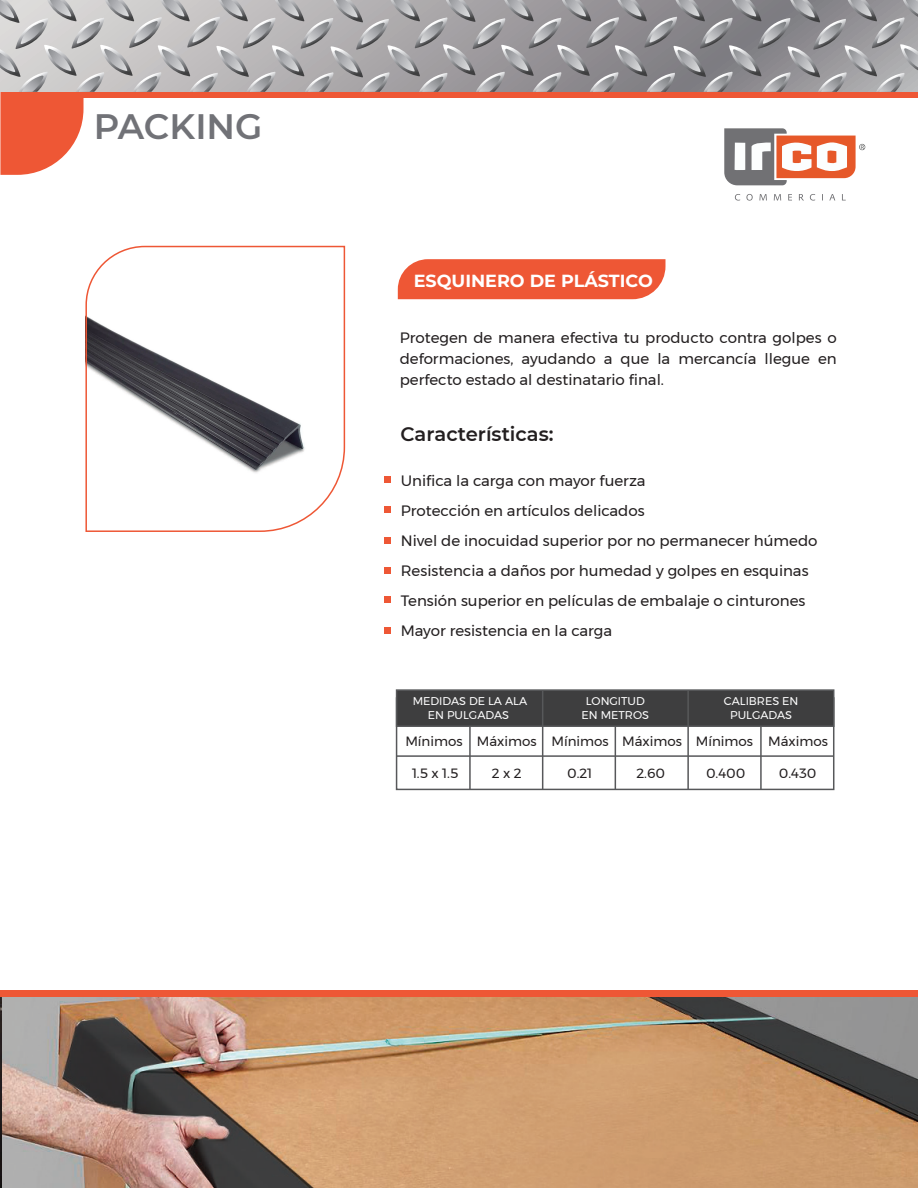
<style>
.page{position:relative;width:918px;height:1188px;background:#fff}
.page>*{position:absolute;margin:0;border:0;box-sizing:border-box;transform-origin:0 0}
.t1{font:600 35.25px "Montserrat";color:#717277}
.t2{font:600 19.5px "Montserrat";color:#231f20}
.t3{font:700 17.55px "Montserrat";color:#fff}
.t4{font:15px/30px "Montserrat";color:#231f20;text-align:justify}
.t5{font:13.5px "Montserrat";color:#231f20}
.t6{font:11.25px/14.4px "Montserrat";color:#fff;text-align:center}
</style>
<div class="page">
<div style="left:398px;top:259px;width:267px;height:40px;background:#ee5735"></div>
<hr style="left:760px;top:698px;width:2px;height:91px;background:#57585a">
<hr style="left:469px;top:698px;width:2px;height:91px;background:#57585a">
<hr style="left:615px;top:698px;width:1px;height:91px;background:#57585a">
<div style="left:396px;top:697px;width:438px;height:93px;border:2px solid #57585a"></div>
<div style="left:396px;top:689px;width:438px;height:38px;background:#3e3e3f;border:2px solid #57585a"></div>
<hr style="left:397px;top:755px;width:437px;height:2px;background:#57585a">
<svg style="left:85px;top:245px;width:261px;height:287px"></svg>
<hr style="left:542px;top:690px;width:1px;height:99px;background:#57585a">
<hr style="left:687px;top:690px;width:2px;height:99px;background:#57585a">
<img style="left:3px;top:997px;width:915px;height:191px">
<div style="left:0;top:990px;width:918px;height:7px;background:#ee5735"></div>
<div style="left:384px;top:476px;width:7px;height:7px;background:#ee5735"></div>
<div style="left:384px;top:507px;width:7px;height:6px;background:#ee5735"></div>
<div style="left:384px;top:537px;width:7px;height:6px;background:#ee5735"></div>
<div style="left:384px;top:567px;width:7px;height:7px;background:#ee5735"></div>
<div style="left:384px;top:597px;width:7px;height:6px;background:#ee5735"></div>
<div style="left:384px;top:627px;width:7px;height:7px;background:#ee5735"></div>
<svg style="left:0;top:0;width:918px;height:185px"></svg>
<svg style="left:735px;top:194px;width:111px;height:7px"></svg>
<h1 class="t1" style="left:94px;top:101px;width:170px">PACKING</h1>
<p class="t3" style="left:414px;top:268px;width:241px">ESQUINERO DE PLÁSTICO</p>
<p class="t4" style="left:400px;top:327px;width:439px;line-height:21px">Protegen de manera efectiva tu producto contra golpes o deformaciones, ayudando a que la mercancía llegue en perfecto estado al destinatario final.</p>
<h2 class="t2" style="left:401px;top:421px;width:155px">Características:</h2>
<p class="t4" style="left:401px;top:466px;width:418px;text-align:left">Unifica la carga con mayor fuerza<br>Protección en artículos delicados<br>Nivel de inocuidad superior por no permanecer húmedo Resistencia a daños por humedad y golpes en esquinas Tensión superior en películas de embalaje o cinturones Mayor resistencia en la carga</p>
<p class="t6" style="left:413px;top:693px;width:116px">MEDIDAS DE LA ALA<br>EN PULGADAS</p>
<p class="t6" style="left:582px;top:693px;width:69px">LONGITUD<br>EN METROS</p>
<p class="t6" style="left:724px;top:693px;width:76px">CALIBRES EN<br>PULGADAS</p>
<p class="t5" style="left:405px;top:731px;width:424px">Mínimos Máximos Mínimos Máximos Mínimos Máximos</p>
<p class="t5" style="left:412px;top:763px;width:48px">1.5 x 1.5</p>
<p class="t5" style="left:492px;top:763px;width:31px">2 x 2</p>
<p class="t5" style="left:567px;top:763px;width:27px">0.21</p>
<p class="t5" style="left:637px;top:763px;width:30px">2.60</p>
<p class="t5" style="left:706px;top:763px;width:41px">0.400</p>
<p class="t5" style="left:779px;top:763px;width:39px">0.430</p>
</div>
